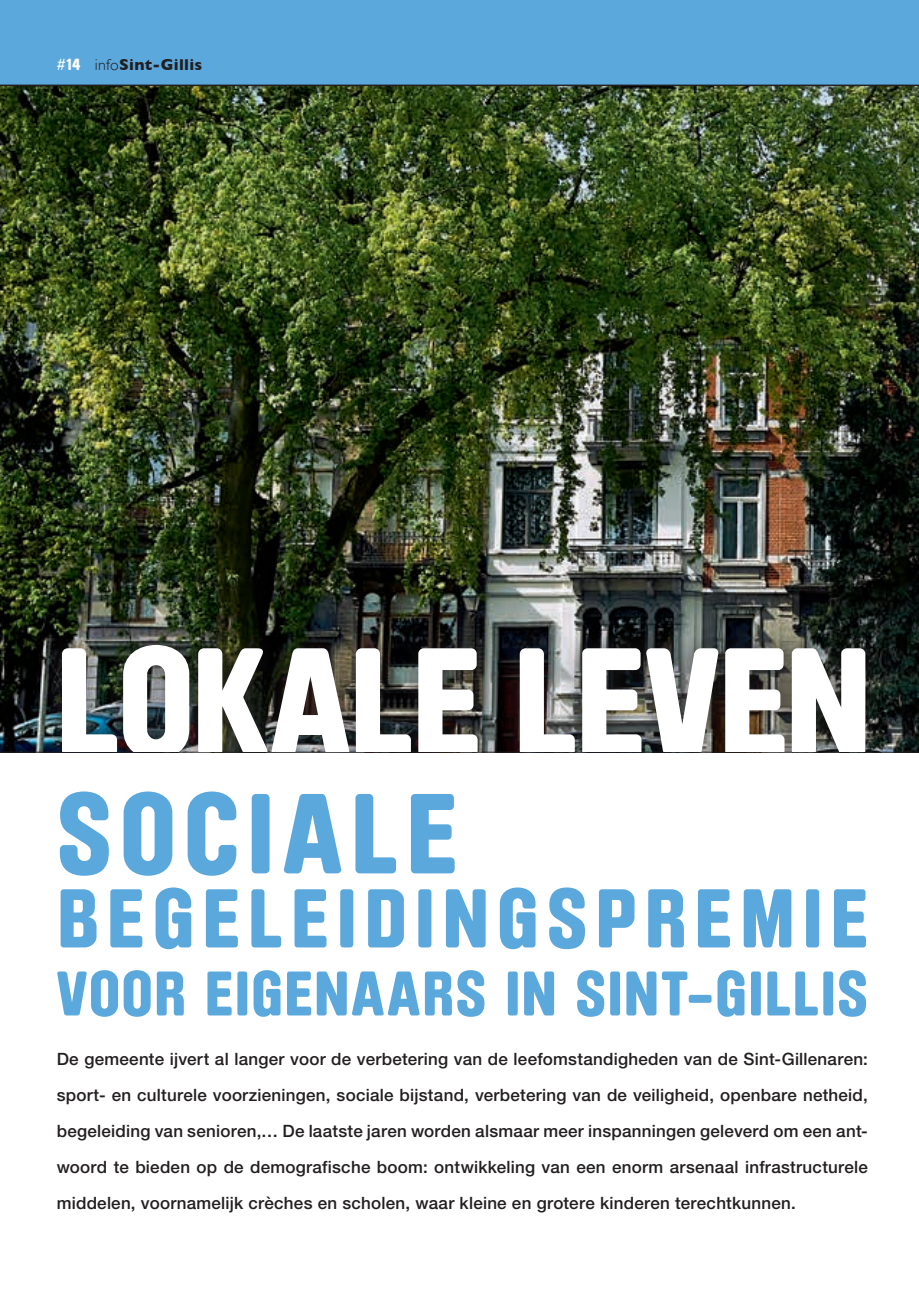
<style>
.page{position:relative;width:919px;height:1299px;background:#fff}
.page>*{position:absolute;margin:0;border:0;box-sizing:border-box;transform-origin:0 0}
.t1{font:900 152px "Brauer Neue";letter-spacing:-.01em;color:#fff}
.t2{font:900 112px "Brauer Neue";letter-spacing:.07em;color:#5ba8dc}
.t3{font:900 82px "Brauer Neue";letter-spacing:.095em;color:#5ba8dc}
.t4{font:900 62px "Brauer Neue";letter-spacing:.025em;color:#5ba8dc}
.t5{font:500 17px/36px "Helvetica Neue LT Pro";letter-spacing:.015em;color:#231f20;text-align:justify}
.t6{font:700 16px "Gill Sans";letter-spacing:.015em;color:#231f20}
.s1{font-family:"Brauer Neue";font-weight:400;color:#fff}
.s2{font-family:"Brauer Neue";font-weight:900;color:#fff}
.s3{font-weight:300}
</style>
<div class="page">
<img style="left:0;top:86px;width:918px;height:666px">
<div style="left:42px;top:625px;width:843px;height:126px;background:#231f20;opacity:.75"></div>
<div style="left:0;top:0;width:918px;height:85px;background:#5ba8dc"></div>
<hr style="left:918px;top:0;width:1px;height:85px;background:#5ba8dc">
<hr style="left:0;top:85px;width:918px;height:1px;background:#231f20">
<p class="t6" style="left:57px;top:52px;width:147px"><span class="s1">#</span><span class="s2">14</span> <span class="s3">info</span>Sint-Gillis</p>
<h1 class="t1" style="left:55px;top:614px;width:817px">LOKALE LEVEN</h1>
<h2 class="t2" style="left:57px;top:768px;width:402px">SOCIALE</h2>
<h3 class="t3" style="left:57px;top:870px;width:812px">BEGELEIDINGSPREMIE</h3>
<h3 class="t4" style="left:57px;top:957px;width:812px">VOOR EIGENAARS IN SINT-GILLIS</h3>
<p class="t5" style="left:57px;top:1040px;width:812px">De gemeente ijvert al langer voor de verbetering van de leefomstandigheden van de Sint-Gillenaren: sport- en culturele voorzieningen, sociale bijstand, verbetering van de veiligheid, openbare netheid, begeleiding van senioren,… De laatste jaren worden alsmaar meer inspanningen geleverd om een ant&shy;woord te bieden op de demografische boom: ontwikkeling van een enorm arsenaal infrastructurele middelen, voornamelijk crèches en scholen, waar kleine en grotere kinderen terechtkunnen.</p>
</div>
